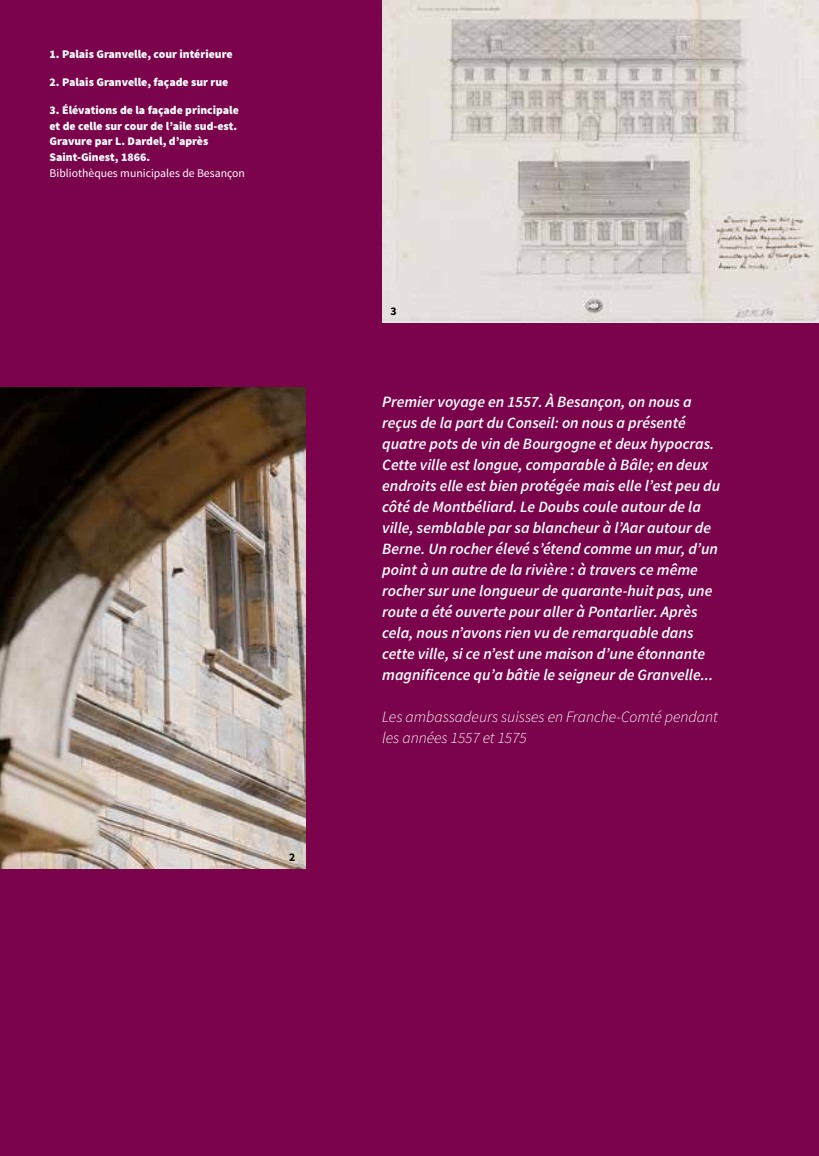
<style>
.page{position:relative;width:819px;height:1156px;background:#7a034b}
.page>*{position:absolute;margin:0;border:0;box-sizing:border-box;transform-origin:0 0}
.t1{font:italic 600 15.75px/21px "Source Sans Pro";color:#fff}
.t2{font:italic 300 15.75px/21px "Source Sans Pro";color:#fff}
.t3{font:900 11.72px/15.8px "Source Sans Pro";color:#fff}
.t4{font:11.72px "Source Sans Pro";color:#fff}
.t5{font:700 11.72px "Source Sans Pro";color:#000}
</style>
<div class="page">
<img style="left:382px;top:0;width:437px;height:323px">
<img style="left:0;top:387px;width:305px;height:481px">
<p class="t3" style="left:50px;top:47px;width:184px">1. Palais Granvelle, cour intérieure</p>
<p class="t3" style="left:50px;top:75px;width:180px">2. Palais Granvelle, façade sur rue</p>
<p class="t3" style="left:50px;top:103px;width:191px">3. Élévations de la façade principale et de celle sur cour de l’aile sud-est.<br>Gravure par L. Dardel, d’après<br>Saint-Ginest, 1866.</p>
<p class="t4" style="left:50px;top:166px;width:197px">Bibliothèques municipales de Besançon</p>
<p class="t5" style="left:289px;top:849px;width:8px">2</p>
<p class="t5" style="left:390px;top:303px;width:8px">3</p>
<p class="t1" style="left:382px;top:391px;width:339px">Premier voyage en 1557. À Besançon, on nous a reçus de la part du Conseil: on nous a présenté quatre pots de vin de Bourgogne et deux hypocras.<br>Cette ville est longue, comparable à Bâle; en deux endroits elle est bien protégée mais elle l’est peu du côté de Montbéliard. Le Doubs coule autour de la ville, semblable par sa blancheur à l’Aar autour de Berne. Un rocher élevé s’étend comme un mur, d’un point à un autre de la rivière : à travers ce même rocher sur une longueur de quarante-huit pas, une route a été ouverte pour aller à Pontarlier. Après cela, nous n’avons rien vu de remarquable dans cette ville, si ce n’est une maison d’une étonnante magnificence qu’a bâtie le seigneur de Granvelle...</p>
<p class="t2" style="left:382px;top:706px;width:337px">Les ambassadeurs suisses en Franche-Comté pendant les années 1557 et 1575</p>
</div>
